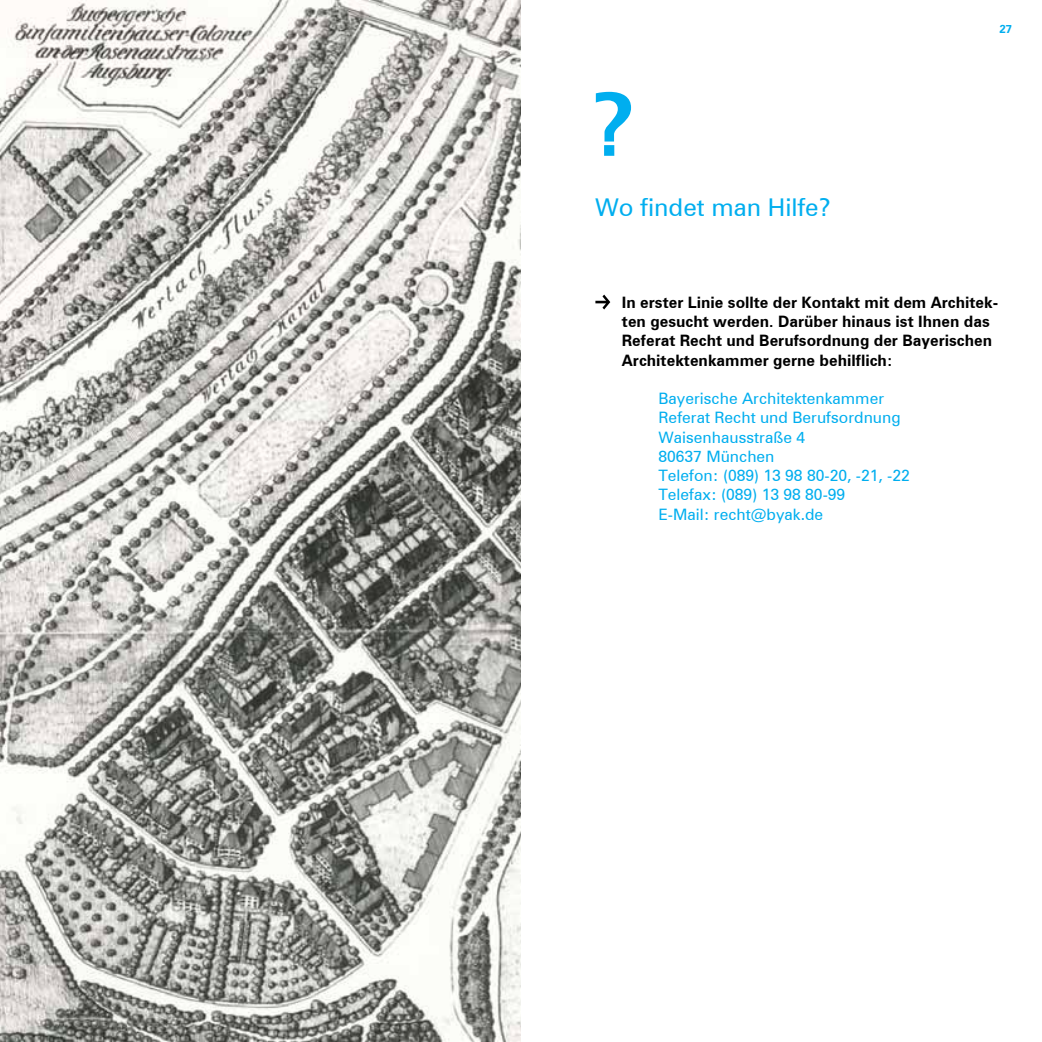
<style>
.page{position:relative;width:1042px;height:1042px;background:#fff}
.page>*{position:absolute;margin:0;border:0;box-sizing:border-box;transform-origin:0 0}
.t1{font:700 87.5px "Zurich BT";color:#00aeef}
.t2{font:24.5px "Zurich BT";color:#00aeef}
.t3{font:700 15.75px/19.2px "Zurich BT";color:#000}
.t4{font:15.75px/19.2px "Zurich BT";color:#00aeef}
.t5{font:700 11.38px "Zurich BT";color:#00aeef}
</style>
<div class="page">
<svg style="left:595px;top:295px;width:15px;height:14px"></svg>
<img style="left:0;top:0;width:521px;height:1042px">
<h1 class="t1" style="left:592px;top:72px;width:45px">?</h1>
<h2 class="t2" style="left:595px;top:192px;width:237px">Wo findet man Hilfe?</h2>
<p class="t5" style="left:999px;top:22px;width:14px">27</p>
<p class="t3" style="left:622px;top:292px;width:378px">In erster Linie sollte der Kontakt mit dem Architek&shy;ten gesucht werden. Darüber hinaus ist Ihnen das Referat Recht und Berufsordnung der Bayerischen Architektenkammer gerne behilflich:</p>
<p class="t4" style="left:658px;top:389px;width:253px">Bayerische Architektenkammer<br>Referat Recht und Berufsordnung<br>Waisenhausstraße 4<br>80637 München<br>Telefon: (089) 13 98 80-20, -21, -22<br>Telefax: (089) 13 98 80-99<br>E-Mail: recht@byak.de</p>
</div>
